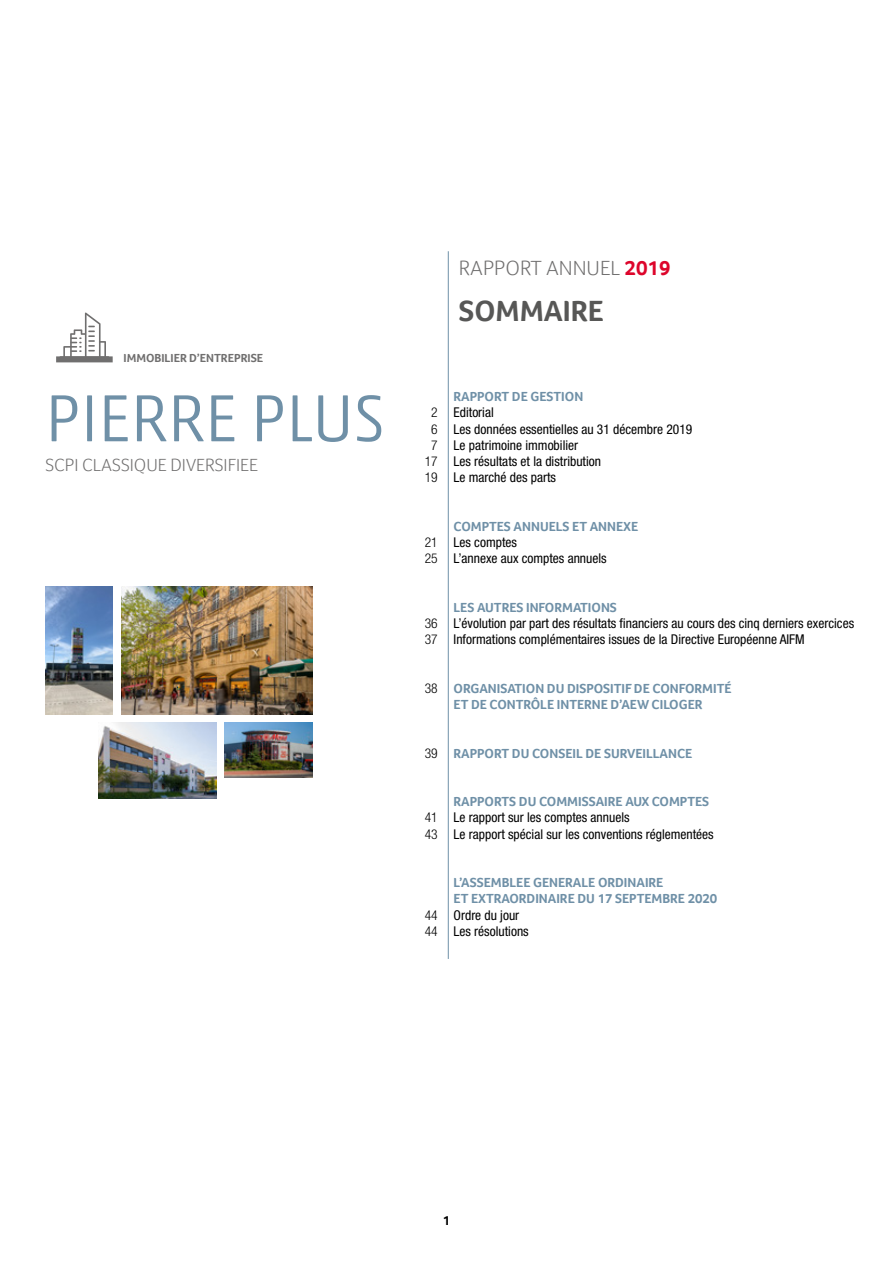
<style>
.page{position:relative;width:893px;height:1263px;background:#fff}
.page>*{position:absolute;margin:0;border:0;box-sizing:border-box;transform-origin:0 0}
.t1{font:300 67.5px "Akko W01";color:#6f90a7}
.t2{font:700 30px "Foco";color:#575756}
.t3{font:300 21px "Foco";color:#706f6f}
.t4{font:300 18px "Foco";color:#706f6f}
.t5{font:condensed 13.5px/16.2px "Helvetica Neue LT Pro";color:#000}
.t6{font:700 13.5px/16.2px "Foco";color:#6f90a7}
.t7{font:300 condensed 13.5px/16.2px "Helvetica Neue LT Pro";color:#000}
.t8{font:700 13.5px "Foco";color:#000}
.t9{font:700 12px "Foco";color:#706f6f}
.s1{font-weight:700;color:#dd052b}
</style>
<div class="page">
<hr style="left:448px;top:251px;width:1px;height:708px;background:#6f90a7">
<img style="left:121px;top:587px;width:192px;height:127px">
<img style="left:225px;top:722px;width:88px;height:56px">
<img style="left:99px;top:722px;width:117px;height:76px">
<img style="left:45px;top:587px;width:67px;height:127px">
<div style="left:56px;top:356px;width:57px;height:6px;background:#706f6f"></div>
<svg style="left:63px;top:312px;width:43px;height:45px"></svg>
<p class="t9" style="left:124px;top:350px;width:141px">IMMOBILIER D’ENTREPRISE</p>
<h1 class="t1" style="left:45px;top:377px;width:341px">PIERRE PLUS</h1>
<h3 class="t4" style="left:45px;top:453px;width:214px">SCPI CLASSIQUE DIVERSIFIEE</h3>
<h3 class="t3" style="left:459px;top:254px;width:213px">RAPPORT ANNUEL <span class="s1">2019</span></h3>
<h2 class="t2" style="left:459px;top:291px;width:146px">SOMMAIRE</h2>
<p class="t7" style="left:425px;top:404px;width:14px;text-align:center">2<br>6<br>7<br>17<br>19</p>
<p class="t7" style="left:425px;top:534px;width:14px">21<br>25</p>
<p class="t7" style="left:425px;top:615px;width:14px">36<br>37</p>
<p class="t7" style="left:425px;top:680px;width:14px">38</p>
<p class="t7" style="left:425px;top:745px;width:14px">39</p>
<p class="t7" style="left:425px;top:809px;width:14px">41<br>43</p>
<p class="t7" style="left:425px;top:907px;width:14px">44<br>44</p>
<p class="t6" style="left:454px;top:388px;width:131px">RAPPORT DE GESTION</p>
<p class="t5" style="left:454px;top:404px;width:240px">Editorial<br>Les données essentielles au 31 décembre 2019<br>Le patrimoine immobilier<br>Les résultats et la distribution<br>Le marché des parts</p>
<p class="t6" style="left:454px;top:518px;width:186px">COMPTES ANNUELS ET ANNEXE</p>
<p class="t5" style="left:454px;top:534px;width:155px">Les comptes<br>L’annexe aux comptes annuels</p>
<p class="t6" style="left:454px;top:599px;width:165px">LES AUTRES INFORMATIONS</p>
<p class="t5" style="left:454px;top:615px;width:402px">L’évolution par part des résultats financiers au cours des cinq derniers exercices<br>Informations complémentaires issues de la Directive Européenne AIFM</p>
<p class="t6" style="left:454px;top:680px;width:279px">ORGANISATION DU DISPOSITIF DE CONFORMITÉ<br>ET DE CONTRÔLE INTERNE D’AEW CILOGER</p>
<p class="t6" style="left:454px;top:745px;width:240px">RAPPORT DU CONSEIL DE SURVEILLANCE</p>
<p class="t6" style="left:454px;top:793px;width:257px">RAPPORTS DU COMMISSAIRE AUX COMPTES</p>
<p class="t5" style="left:454px;top:809px;width:262px">Le rapport sur les comptes annuels<br>Le rapport spécial sur les conventions réglementées</p>
<p class="t6" style="left:454px;top:874px;width:265px">L’ASSEMBLEE GENERALE ORDINAIRE<br>ET EXTRAORDINAIRE DU 17 SEPTEMBRE 2020</p>
<p class="t5" style="left:454px;top:907px;width:77px">Ordre du jour<br>Les résolutions</p>
<p class="t8" style="left:443px;top:1212px;width:9px">1</p>
</div>
